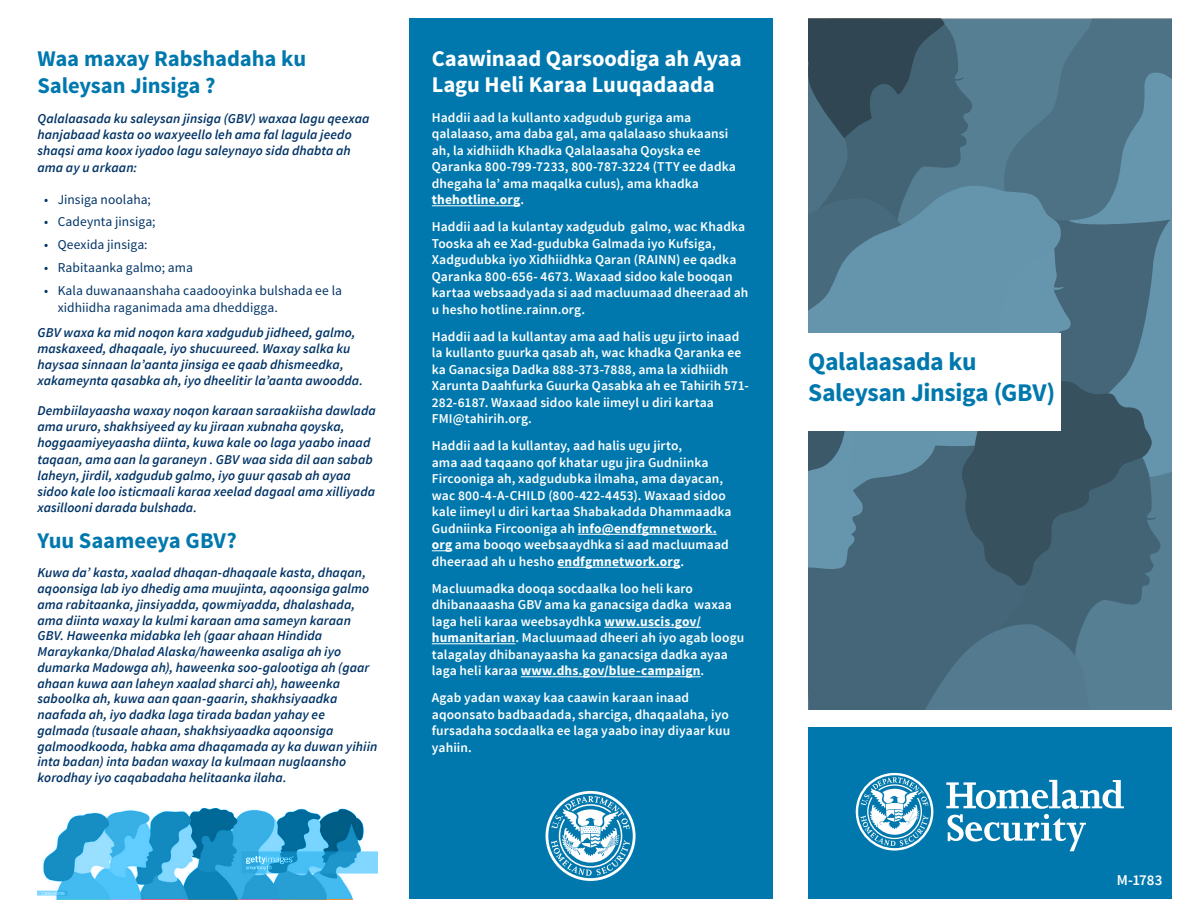
<style>
.page{position:relative;width:1188px;height:918px;background:#fff}
.page>*{position:absolute;margin:0;border:0;box-sizing:border-box;transform-origin:0 0}
.t1{font:700 25.5px/30.6px "Source Sans Pro";letter-spacing:-.015em;color:#0078ae}
.Heading_1{font:700 22.5px/27px "Source Sans Pro";letter-spacing:-.005em;color:#0078ae}
.Heading_1_-_White{font:700 22.5px/25.5px "Source Sans Pro";letter-spacing:-.005em;color:#fff}
.t2{font:600 15px "Source Sans Pro";color:#fff}
.Paragraph_Style_1{font:600 13.5px/16.5px "Source Sans Pro";letter-spacing:.005em;color:#fff}
.Paragraph_Style_1-2{font:italic 600 13.5px/15.8px "Source Sans Pro";letter-spacing:.005em;color:#036}
.t3{font:13.5px/16.2px "Source Sans Pro";letter-spacing:.005em;color:#036}
.s1{font-weight:700}
</style>
<div class="page">
<div style="left:409px;top:19px;width:363px;height:880px;background:#0078ae"></div>
<div style="left:808px;top:727px;width:364px;height:172px;background:#0078ae"></div>
<svg style="left:808px;top:19px;width:364px;height:690px;background:#507487"></svg>
<hr style="left:432px;top:205px;width:88px;height:1px;background:#fff">
<hr style="left:578px;top:534px;width:139px;height:1px;background:#fff">
<svg style="left:432px;top:550px;width:20px;height:1px"></svg>
<hr style="left:557px;top:567px;width:123px;height:1px;background:#fff">
<hr style="left:604px;top:627px;width:97px;height:1px;background:#fff">
<hr style="left:432px;top:643px;width:83px;height:1px;background:#fff">
<hr style="left:521px;top:676px;width:180px;height:1px;background:#fff">
<div style="left:802px;top:333px;width:258px;height:97px;background:#fff"></div>
<svg style="left:38px;top:807px;width:340px;height:92px"></svg>
<svg style="left:546px;top:791px;width:90px;height:90px"></svg>
<svg style="left:946px;top:780px;width:178px;height:71px"></svg>
<svg style="left:856px;top:773px;width:77px;height:78px"></svg>
<h1 class="Heading_1" style="left:38px;top:46px;width:270px">Waa maxay Rabshadaha ku<br>Saleysan Jinsiga ?</h1>
<p class="Paragraph_Style_1-2" style="left:38px;top:110px;width:334px;line-height:16.2px">Qalalaasada ku saleysan jinsiga (GBV) waxaa lagu qeexaa hanjabaad kasta oo waxyeello leh ama fal lagula jeedo shaqsi ama koox iyadoo lagu saleynayo sida dhabta ah ama ay u arkaan:</p>
<p class="t3" style="left:44px;top:191px;width:108px">• Jinsiga noolaha;</p>
<p class="t3" style="left:44px;top:214px;width:113px">• Cadeynta jinsiga;</p>
<p class="t3" style="left:44px;top:237px;width:105px">• Qeexida jinsiga:</p>
<p class="t3" style="left:44px;top:260px;width:150px">• Rabitaanka galmo; ama</p>
<p class="t3" style="left:58px;top:283px;width:286px;text-indent:-14px">• Kala duwanaanshaha caadooyinka bulshada ee la xidhiidha raganimada ama dheddigga.</p>
<p class="Paragraph_Style_1-2" style="left:38px;top:324px;width:327px;line-height:16.2px">GBV waxa ka mid noqon kara xadgudub jidheed, galmo, maskaxeed, dhaqaale, iyo shucuureed. Waxay salka ku haysaa sinnaan la’aanta jinsiga ee qaab dhismeedka, xakameynta qasabka ah, iyo dheelitir la’aanta awoodda.</p>
<p class="Paragraph_Style_1-2" style="left:38px;top:402px;width:340px;line-height:16.2px">Dembiilayaasha waxay noqon karaan saraakiisha dawlada ama ururo, shakhsiyeed ay ku jiraan xubnaha qoyska, hoggaamiyeyaasha diinta, kuwa kale oo laga yaabo inaad taqaan, ama aan la garaneyn . GBV waa sida dil aan sabab laheyn, jirdil, xadgudub galmo, iyo guur qasab ah ayaa sidoo kale loo isticmaali karaa xeelad dagaal ama xilliyada xasillooni darada bulshada.</p>
<h1 class="Heading_1" style="left:38px;top:528px;width:201px">Yuu Saameeya GBV?</h1>
<p class="Paragraph_Style_1-2" style="left:38px;top:565px;width:341px">Kuwa da’ kasta, xaalad dhaqan-dhaqaale kasta, dhaqan, aqoonsiga lab iyo dhedig ama muujinta, aqoonsiga galmo ama rabitaanka, jinsiyadda, qowmiyadda, dhalashada, ama diinta waxay la kulmi karaan ama sameyn karaan GBV. Haweenka midabka leh (gaar ahaan Hindida Maraykanka/Dhalad Alaska/haweenka asaliga ah iyo dumarka Madowga ah), haweenka soo-galootiga ah (gaar ahaan kuwa aan laheyn xaalad sharci ah), haweenka saboolka ah, kuwa aan qaan-gaarin, shakhsiyaadka naafada ah, iyo dadka laga tirada badan yahay ee galmada (tusaale ahaan, shakhsiyaadka aqoonsiga galmoodkooda, habka ama dhaqamada ay ka duwan yihiin inta badan) inta badan waxay la kulmaan nuglaansho korodhay iyo caqabadaha helitaanka ilaha.</p>
<h1 class="Heading_1_-_White" style="left:432px;top:47px;width:311px">Caawinaad Qarsoodiga ah Ayaa<br>Lagu Heli Karaa Luuqadaada</h1>
<p class="Paragraph_Style_1" style="left:432px;top:109px;width:306px">Haddii aad la kullanto xadgudub guriga ama qalalaaso, ama daba gal, ama qalalaaso shukaansi ah, la xidhiidh Khadka Qalalaasaha Qoyska ee Qaranka 800-799-7233, 800-787-3224 (TTY ee dadka dhegaha la’ ama maqalka culus), ama khadka <span class="s1">thehotline.org</span>.</p>
<p class="Paragraph_Style_1" style="left:432px;top:219px;width:318px">Haddii aad la kulantay xadgudub galmo, wac Khadka Tooska ah ee Xad-gudubka Galmada iyo Kufsiga, Xadgudubka iyo Xidhiidhka Qaran (RAINN) ee qadka Qaranka 800-656- 4673. Waxaad sidoo kale booqan kartaa websaadyada si aad macluumaad dheeraad ah u hesho hotline.rainn.org.</p>
<p class="Paragraph_Style_1" style="left:432px;top:328px;width:318px">Haddii aad la kullantay ama aad halis ugu jirto inaad la kullanto guurka qasab ah, wac khadka Qaranka ee ka Ganacsiga Dadka 888-373-7888, ama la xidhiidh Xarunta Daahfurka Guurka Qasabka ah ee Tahirih 571- 282-6187. Waxaad sidoo kale iimeyl u diri kartaa FMI@tahirih.org.</p>
<p class="Paragraph_Style_1" style="left:432px;top:438px;width:301px">Haddii aad la kullantay, aad halis ugu jirto,<br>ama aad taqaano qof khatar ugu jira Gudniinka Fircooniga ah, xadgudubka ilmaha, ama dayacan, wac 800-4-A-CHILD (800-422-4453). Waxaad sidoo kale iimeyl u diri kartaa Shabakadda Dhammaadka Gudniinka Fircooniga ah <span class="s1">info@endfgmnetwork. org</span> ama booqo weebsaaydhka si aad macluumaad dheeraad ah u hesho <span class="s1">endfgmnetwork.org</span>.</p>
<p class="Paragraph_Style_1" style="left:432px;top:580px;width:314px">Macluumadka dooqa socdaalka loo heli karo dhibanaaasha GBV ama ka ganacsiga dadka waxaa laga heli karaa weebsaydhka <span class="s1">www.uscis.gov/ humanitarian</span>. Macluumaad dheeri ah iyo agab loogu talagalay dhibanayaasha ka ganacsiga dadka ayaa laga heli karaa <span class="s1">www.dhs.gov/blue-campaign</span>.</p>
<p class="Paragraph_Style_1" style="left:432px;top:690px;width:300px">Agab yadan waxay kaa caawin karaan inaad aqoonsato badbaadada, sharciga, dhaqaalaha, iyo fursadaha socdaalka ee laga yaabo inay diyaar kuu yahiin.</p>
<p class="t1" style="left:808px;top:347px;width:249px">Qalalaasada ku<br>Saleysan Jinsiga (GBV)</p>
<p class="t2" style="left:1117px;top:871px;width:47px">M-1783</p>
</div>
